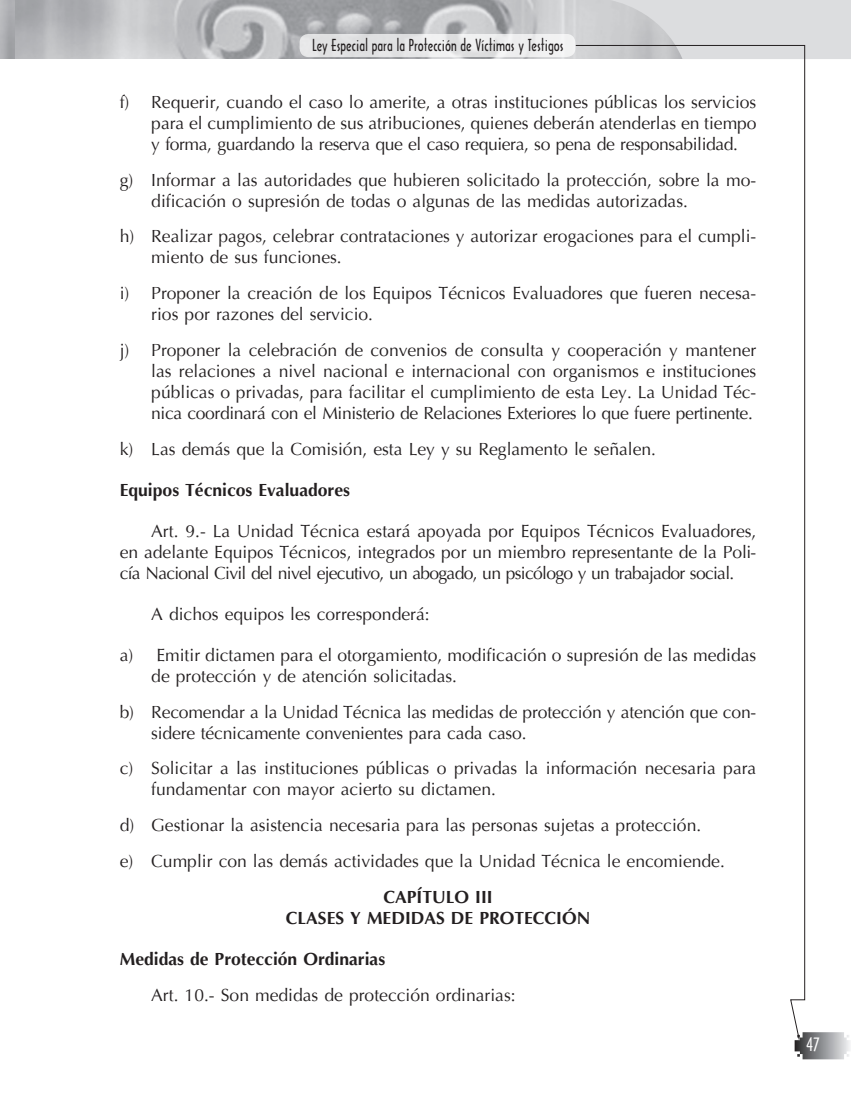
<style>
.page{position:relative;width:851px;height:1103px;background:#fff}
.page>*{position:absolute;margin:0;border:0;box-sizing:border-box;transform-origin:0 0}
.t1{font:17.5px/21px "Optima";color:#231f20}
.t2{font:700 17.5px/21px "Optima";color:#231f20;text-align:center}
.t3{font:17.5px "Arquitectura";color:#fff}
.t4{font:15.75px "Arquitectura";color:#231f20}
</style>
<div class="page">
<img style="left:0;top:0;width:610px;height:58px">
<svg style="left:610px;top:0;width:240px;height:59px;background:#d8d9db"></svg>
<svg style="left:794px;top:1032px;width:56px;height:27px"></svg>
<svg style="left:574px;top:45px;width:231px;height:995px"></svg>
<div style="left:299px;top:34px;width:276px;height:23px;background:#e7e8e8;border-radius:9px"></div>
<p class="t4" style="left:312px;top:35px;width:253px">Ley Especial para la Protección de Víctimas y Testigos</p>
<p class="t1" style="left:151px;top:91px;width:606px;text-align:justify;text-indent:-32px">f) Requerir, cuando el caso lo amerite, a otras instituciones públicas los servicios para el cumplimiento de sus atribuciones, quienes deberán atenderlas en tiempo y forma, guardando la reserva que el caso requiera, so pena de responsabilidad.</p>
<p class="t1" style="left:151px;top:169px;width:606px;text-indent:-32px">g) Informar a las autoridades que hubieren solicitado la protección, sobre la mo&shy;dificación o supresión de todas o algunas de las medidas autorizadas.</p>
<p class="t1" style="left:151px;top:226px;width:606px;text-indent:-32px">h) Realizar pagos, celebrar contrataciones y autorizar erogaciones para el cumpli&shy;miento de sus funciones.</p>
<p class="t1" style="left:151px;top:283px;width:606px;text-indent:-32px">i) Proponer la creación de los Equipos Técnicos Evaluadores que fueren necesa&shy;rios por razones del servicio.</p>
<p class="t1" style="left:151px;top:340px;width:606px;text-align:justify;text-indent:-32px">j) Proponer la celebración de convenios de consulta y cooperación y mantener las relaciones a nivel nacional e internacional con organismos e instituciones públicas o privadas, para facilitar el cumplimiento de esta Ley. La Unidad Téc&shy;nica coordinará con el Ministerio de Relaciones Exteriores lo que fuere pertinente.</p>
<p class="t1" style="left:120px;top:439px;width:537px">k) Las demás que la Comisión, esta Ley y su Reglamento le señalen.</p>
<p class="t2" style="left:120px;top:480px;width:232px">Equipos Técnicos Evaluadores</p>
<p class="t1" style="left:120px;top:520px;width:638px;text-align:justify;text-indent:32px">Art. 9.- La Unidad Técnica estará apoyada por Equipos Técnicos Evaluadores, en adelante Equipos Técnicos, integrados por un miembro representante de la Poli&shy;cía Nacional Civil del nivel ejecutivo, un abogado, un psicólogo y un trabajador social.</p>
<p class="t1" style="left:151px;top:603px;width:280px">A dichos equipos les corresponderá:</p>
<p class="t1" style="left:151px;top:644px;width:606px;text-indent:-32px">a) Emitir dictamen para el otorgamiento, modificación o supresión de las medidas de protección y de atención solicitadas.</p>
<p class="t1" style="left:151px;top:701px;width:606px;text-indent:-32px">b) Recomendar a la Unidad Técnica las medidas de protección y atención que con&shy;sidere técnicamente convenientes para cada caso.</p>
<p class="t1" style="left:151px;top:758px;width:606px;text-indent:-32px">c) Solicitar a las instituciones públicas o privadas la información necesaria para fundamentar con mayor acierto su dictamen.</p>
<p class="t1" style="left:120px;top:807px;width:606px;line-height:35.9px">d) Gestionar la asistencia necesaria para las personas sujetas a protección.<br>e) Cumplir con las demás actividades que la Unidad Técnica le encomiende.</p>
<p class="t2" style="left:286px;top:887px;width:306px">CAPÍTULO III<br>CLASES Y MEDIDAS DE PROTECCIÓN</p>
<p class="t2" style="left:120px;top:948px;width:267px">Medidas de Protección Ordinarias</p>
<p class="t1" style="left:151px;top:984px;width:366px">Art. 10.- Son medidas de protección ordinarias:</p>
<p class="t3" style="left:806px;top:1033px;width:15px">47</p>
</div>
